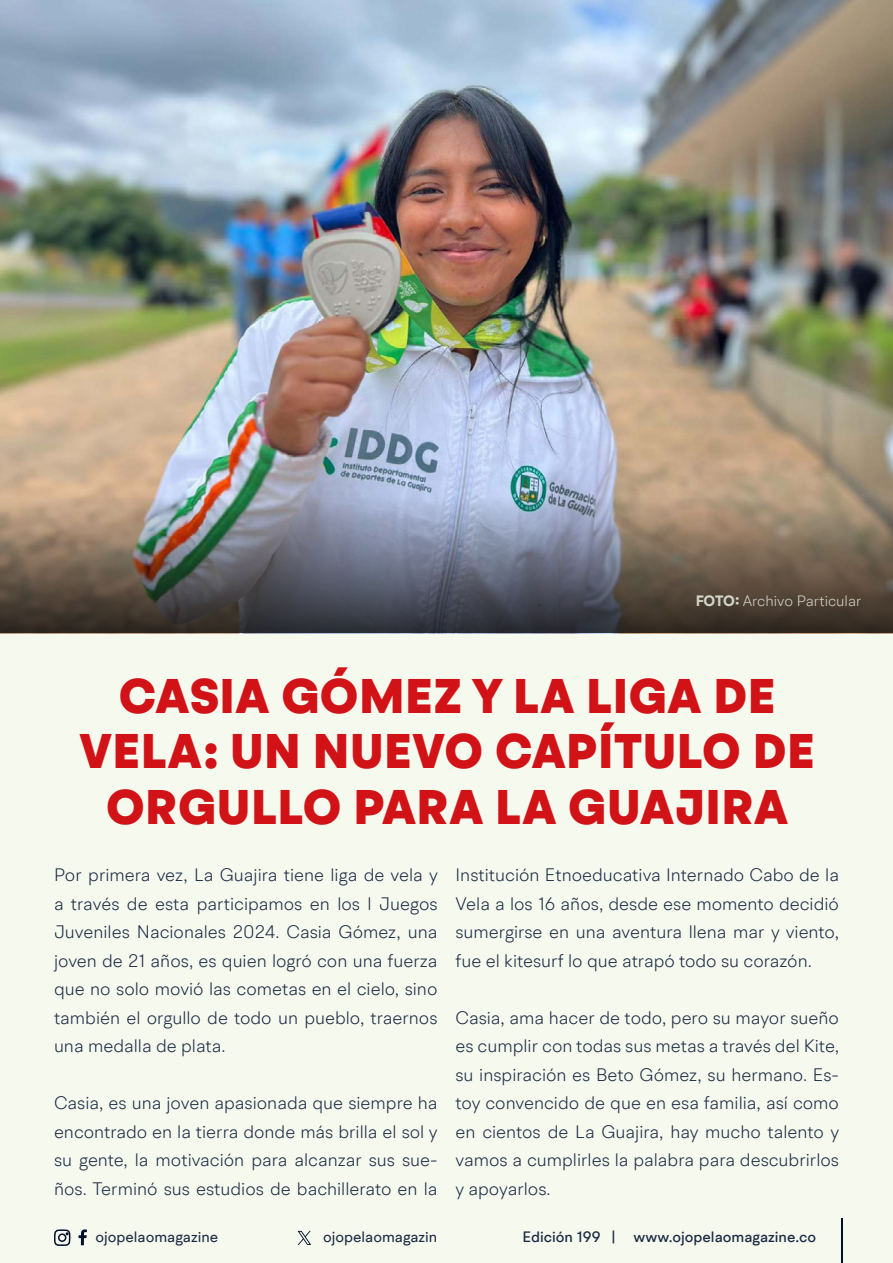
<style>
.page{position:relative;width:893px;height:1263px;background:#f6f9ee}
.page>*{position:absolute;margin:0;border:0;box-sizing:border-box;transform-origin:0 0}
.t1{font:900 49.5px/55.5px "BR Hendrix";letter-spacing:.01em;color:#d11217;text-align:center}
.t2{font:300 18px/28.5px "BR Hendrix";color:#1b2943;text-align:justify}
.t3{font:500 15px "BR Hendrix";color:#1b2943}
.t4{font:15px "BR Hendrix";color:#1b2943}
.t5{font:300 15px "BR Hendrix";color:#f5faed}
.s1{font-weight:700}
</style>
<div class="page">
<svg style="left:79px;top:1229px;width:8px;height:16px"></svg>
<svg style="left:54px;top:1229px;width:17px;height:17px"></svg>
<hr style="left:841px;top:1219px;width:1px;height:44px;background:#000f2b">
<svg style="left:298px;top:1231px;width:13px;height:14px"></svg>
<img style="left:0;top:0;width:893px;height:633px">
<img style="left:0;top:496px;width:893px;height:136px">
<p class="t5" style="left:695px;top:592px;width:168px"><span class="s1">FOTO:</span> Archivo Particular</p>
<h1 class="t1" style="left:80px;top:669px;width:737px">CASIA GÓMEZ Y LA LIGA DE<br>VELA: UN NUEVO CAPÍTULO DE<br>ORGULLO PARA LA GUAJIRA</h1>
<p class="t2" style="left:54px;top:860px;width:385px">Por primera vez, La Guajira tiene liga de vela y a través de esta participamos en los l Juegos Juveniles Nacionales 2024. Casia Gómez, una joven de 21 años, es quien logró con una fuerza que no solo movió las cometas en el cielo, sino también el orgullo de todo un pueblo, traernos una medalla de plata.</p>
<p class="t2" style="left:54px;top:1088px;width:385px">Casia, es una joven apasionada que siempre ha encontrado en la tierra donde más brilla el sol y su gente, la motivación para alcanzar sus sue&shy;ños. Terminó sus estudios de bachillerato en la</p>
<p class="t2" style="left:455px;top:860px;width:385px">Institución Etnoeducativa Internado Cabo de la Vela a los 16 años, desde ese momento decidió sumergirse en una aventura llena mar y viento, fue el kitesurf lo que atrapó todo su corazón.</p>
<p class="t2" style="left:455px;top:1003px;width:385px">Casia, ama hacer de todo, pero su mayor sueño es cumplir con todas sus metas a través del Kite, su inspiración es Beto Gómez, su hermano. Es&shy;toy convencido de que en esa familia, así como en cientos de La Guajira, hay mucho talento y vamos a cumplirles la palabra para descubrirlos y apoyarlos.</p>
<p class="t4" style="left:96px;top:1227px;width:124px">ojopelaomagazine</p>
<p class="t4" style="left:323px;top:1227px;width:116px">ojopelaomagazin</p>
<p class="t3" style="left:522px;top:1227px;width:295px">Edición 199 | www.ojopelaomagazine.co</p>
</div>
